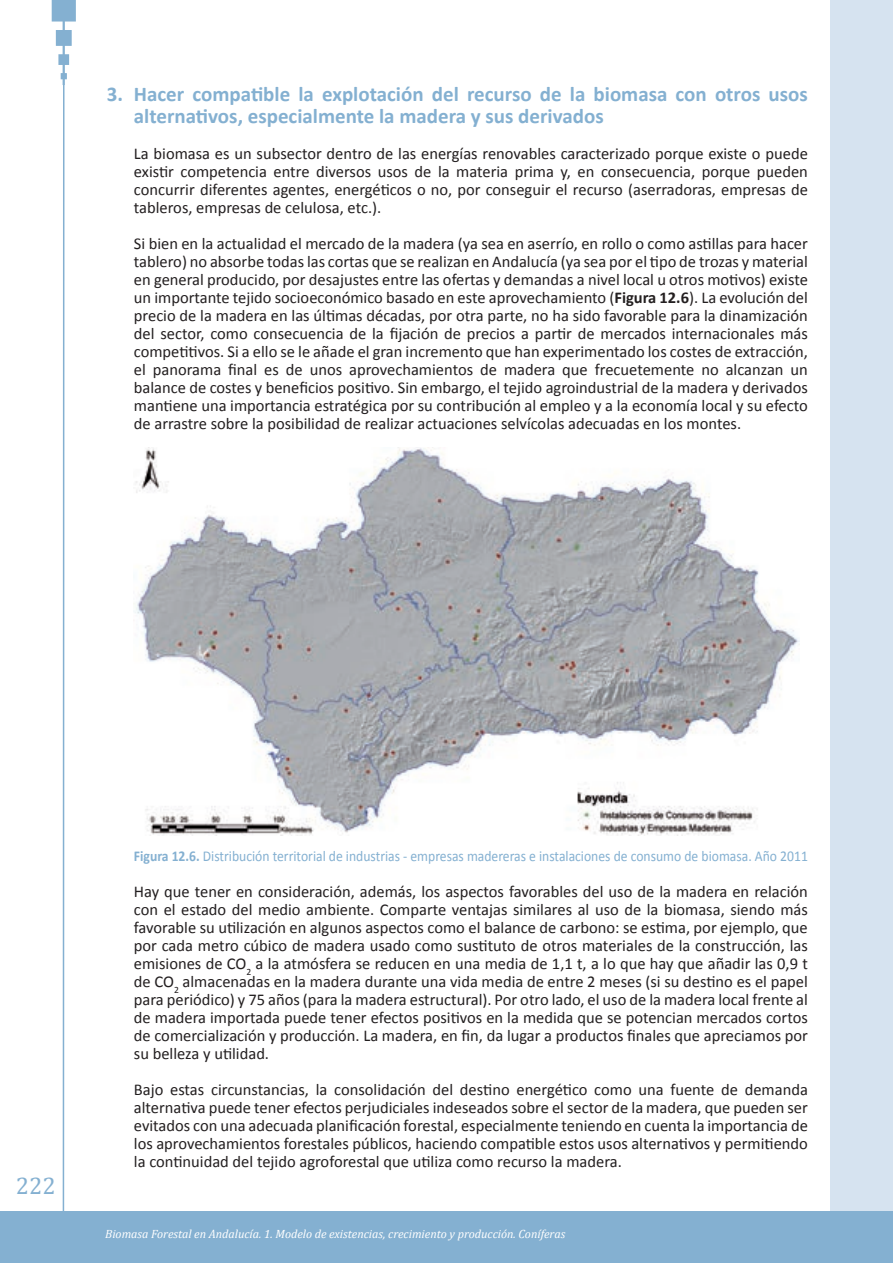
<style>
.page{position:relative;width:893px;height:1263px;background:#fff}
.page>*{position:absolute;margin:0;border:0;box-sizing:border-box;transform-origin:0 0}
.t1{font:24px "Cambria";color:#84b0d1}
.t2{font:700 21px/22.5px "Calibri";color:#84b0d1}
.Texto_independiente{font:16.5px/18px "Calibri";color:#231f20;text-align:justify}
.Texto_independiente-2{font:15px "Calibri";color:#84b0d1;scale:.91 1}
.t3{font:italic 12px "Cambria";color:#fff}
.s1{font-weight:700}
</style>
<div class="page">
<div style="left:830px;top:0;width:63px;height:1263px;background:#d6e3f0"></div>
<div style="left:0;top:1211px;width:893px;height:52px;background:#84b0d1"></div>
<hr style="left:63px;top:0;width:2px;height:85px;background:#84b0d1">
<hr style="left:63px;top:85px;width:2px;height:1178px;background:#84b0d1">
<svg style="left:52px;top:0;width:24px;height:22px"></svg>
<div style="left:56px;top:30px;width:16px;height:16px;background:#84b0d1;border:2px solid #84b0d1"></div>
<div style="left:58px;top:54px;width:11px;height:11px;background:#84b0d1;border:2px solid #84b0d1"></div>
<svg style="left:61px;top:73px;width:6px;height:6px"></svg>
<img style="left:134px;top:447px;width:666px;height:388px">
<p class="t2" style="left:134px;top:82px;width:675px;text-indent:-27px">3. Hacer compatible la explotación del recurso de la biomasa con otros usos alternativos, especialmente la madera y sus derivados</p>
<p class="Texto_independiente" style="left:134px;top:145px;width:675px">La biomasa es un subsector dentro de las energías renovables caracterizado porque existe o puede existir competencia entre diversos usos de la materia prima y, en consecuencia, porque pueden concurrir diferentes agentes, energéticos o no, por conseguir el recurso (aserradoras, empresas de tableros, empresas de celulosa, etc.).</p>
<p class="Texto_independiente" style="left:134px;top:235px;width:675px">Si bien en la actualidad el mercado de la madera (ya sea en aserrío, en rollo o como astillas para hacer tablero) no absorbe todas las cortas que se realizan en Andalucía (ya sea por el tipo de trozas y material en general producido, por desajustes entre las ofertas y demandas a nivel local u otros motivos) existe un importante tejido socioeconómico basado en este aprovechamiento (<span class="s1">Figura 12.6</span>). La evolución del precio de la madera en las últimas décadas, por otra parte, no ha sido favorable para la dinamización del sector, como consecuencia de la fijación de precios a partir de mercados internacionales más competitivos. Si a ello se le añade el gran incremento que han experimentado los costes de extracción, el panorama final es de unos aprovechamientos de madera que frecuetemente no alcanzan un balance de costes y beneficios positivo. Sin embargo, el tejido agroindustrial de la madera y derivados mantiene una importancia estratégica por su contribución al empleo y a la economía local y su efecto de arrastre sobre la posibilidad de realizar actuaciones selvícolas adecuadas en los montes.</p>
<h1 class="t1" style="left:16px;top:1171px;width:41px">222</h1>
<p class="Texto_independiente-2" style="left:134px;top:847px;width:742px"><span class="s1">Figura 12.6.</span> Distribución territorial de industrias - empresas madereras e instalaciones de consumo de biomasa. Año 2011</p>
<p class="Texto_independiente" style="left:134px;top:883px;width:675px">Hay que tener en consideración, además, los aspectos favorables del uso de la madera en relación con el estado del medio ambiente. Comparte ventajas similares al uso de la biomasa, siendo más favorable su utilización en algunos aspectos como el balance de carbono: se estima, por ejemplo, que por cada metro cúbico de madera usado como sustituto de otros materiales de la construcción, las emisiones de CO<sub>2</sub> a la atmósfera se reducen en una media de 1,1 t, a lo que hay que añadir las 0,9 t de CO<sub>2</sub> almacenadas en la madera durante una vida media de entre 2 meses (si su destino es el papel para periódico) y 75 años (para la madera estructural). Por otro lado, el uso de la madera local frente al de madera importada puede tener efectos positivos en la medida que se potencian mercados cortos de comercialización y producción. La madera, en fin, da lugar a productos finales que apreciamos por su belleza y utilidad.</p>
<p class="Texto_independiente" style="left:134px;top:1081px;width:675px">Bajo estas circunstancias, la consolidación del destino energético como una fuente de demanda alternativa puede tener efectos perjudiciales indeseados sobre el sector de la madera, que pueden ser evitados con una adecuada planificación forestal, especialmente teniendo en cuenta la importancia de los aprovechamientos forestales públicos, haciendo compatible estos usos alternativos y permitiendo la continuidad del tejido agroforestal que utiliza como recurso la madera.</p>
<p class="t3" style="left:105px;top:1225px;width:462px">Biomasa Forestal en Andalucía. 1. Modelo de existencias, crecimiento y producción. Coníferas</p>
</div>
